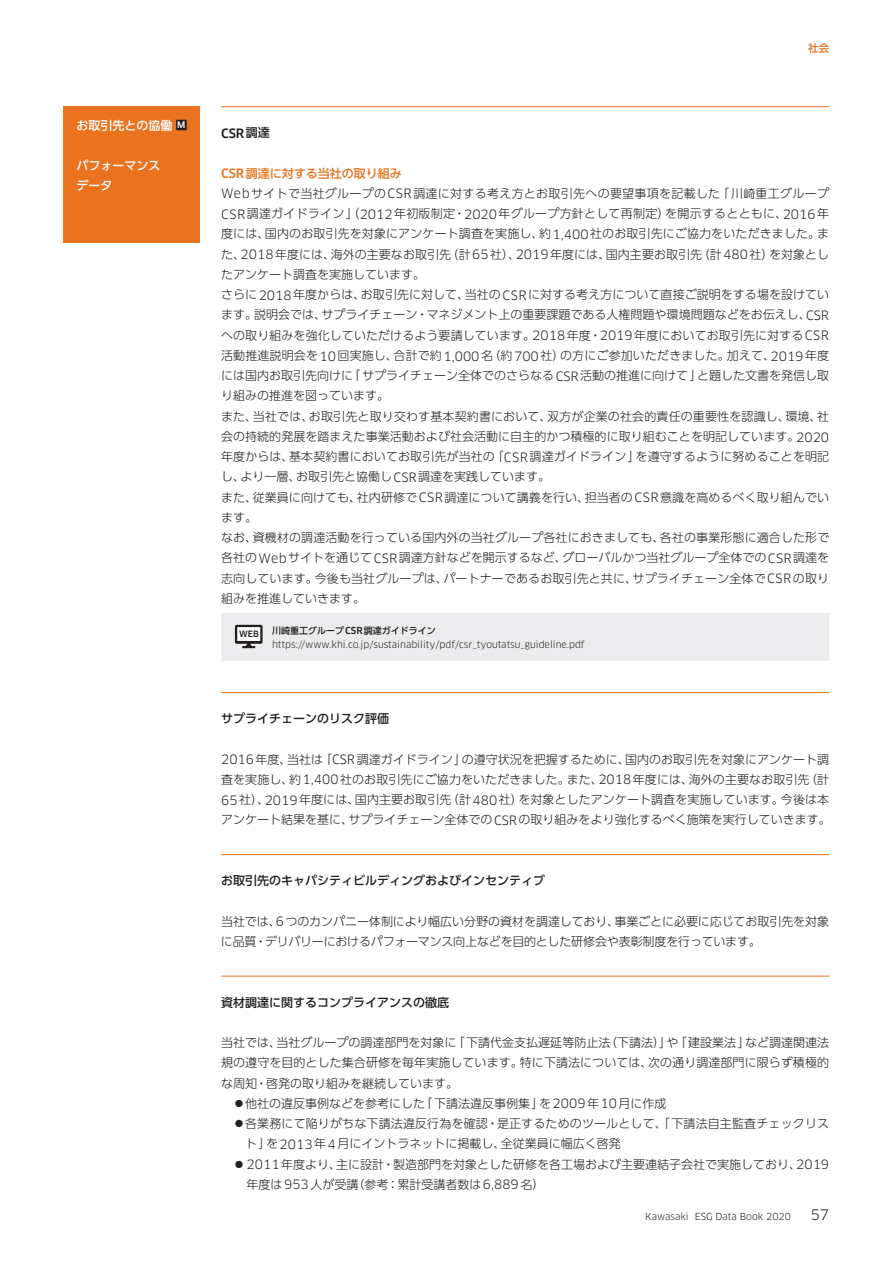
<style>
.page{position:relative;width:893px;height:1263px;background:#fff}
.page>*{position:absolute;margin:0;border:0;box-sizing:border-box;transform-origin:0 0}
.t1{font:14.1px "Clan OT";color:#231f20}
.見出し01{font:500 12.6px "Clan OT";color:#231f20}
.本文{font:300 12px/20.2px "UD Shin Go Pr 6";color:#231f20;text-align:justify}
.見出し01-2{font:500 12px "UD Shin Go Pr 6";color:#231f20}
.タイトル{font:500 12px/20.2px "UD Shin Go Pr 6";color:#fff}
.見出し02_オレンジ{font:500 12px "UD Shin Go Pr 6";color:#e9731e}
.t2{font:500 10.5px "UD Shin Go Pr 6";color:#e9731e}
.WEB誘導URL{font:9.45px "Clan OT";color:#231f20}
.WEB誘導タイトル{font:500 9px "UD Shin Go Pr 6";color:#231f20}
.t3{font:500 8.55px "Clan OT";color:#231f20}
.s1{font-family:"Clan OT";font-size:9px}
.s2{font-family:"UD Shin Go Pr 6";font-size:12px}
.s3{font-family:"Clan OT";font-size:12.6px}
.s4{font-family:"Clan OT";font-weight:400;font-size:12.6px}
.s5{font-family:"Clan OT";font-size:9.45px}
</style>
<div class="page">
<hr style="left:221px;top:106px;width:608px;height:1px;background:#e9731e">
<hr style="left:221px;top:692px;width:608px;height:1px;background:#e9731e">
<hr style="left:221px;top:854px;width:608px;height:1px;background:#e9731e">
<hr style="left:221px;top:976px;width:608px;height:1px;background:#e9731e">
<div style="left:221px;top:613px;width:608px;height:48px;background:#ececee"></div>
<div style="left:64px;top:106px;width:136px;height:136px;background:#e9731e"></div>
<div style="left:176px;top:120px;width:11px;height:10px;background:#231f20"></div>
<p class="タイトル" style="left:77px;top:115px;width:111px">お取引先との協働 <span class="s1">M</span></p>
<p class="タイトル" style="left:77px;top:155px;width:86px">パフォーマンスデータ</p>
<p class="t2" style="left:808px;top:39px;width:22px">社会</p>
<p class="見出し01" style="left:221px;top:126px;width:50px">CSR<span class="s2">調達</span></p>
<p class="見出し02_オレンジ" style="left:221px;top:163px;width:182px"><span class="s3">CSR</span>調達に対する当社の取り組み</p>
<p class="本文" style="left:221px;top:183px;width:610px"><span class="s4">Web</span>サイトで当社グループの<span class="s4">CSR</span>調達に対する考え方とお取引先への要望事項を記載した「川崎重工グループ<span class="s4">CSR</span>調達ガイドライン」（<span class="s4">2012</span>年初版制定・<span class="s4">2020</span>年グループ方針として再制定）を開示するとともに、<span class="s4">2016</span>年度には、国内のお取引先を対象にアンケート調査を実施し、約<span class="s4">1,400</span>社のお取引先にご協力をいただきました。また、<span class="s4">2018</span>年度には、海外の主要なお取引先（計<span class="s4">65</span>社）、<span class="s4">2019</span>年度には、国内主要お取引先（計<span class="s4">480</span>社）を対象としたアンケート調査を実施しています。</p>
<p class="本文" style="left:221px;top:284px;width:610px">さらに<span class="s4">2018</span>年度からは、お取引先に対して、当社の<span class="s4">CSR</span>に対する考え方について直接ご説明をする場を設けています。説明会では、サプライチェーン・マネジメント上の重要課題である人権問題や環境問題などをお伝えし、<span class="s4">CSR</span>への取り組みを強化していただけるよう要請しています。<span class="s4">2018</span>年度・<span class="s4">2019</span>年度においてお取引先に対する<span class="s4">CSR</span>活動推進説明会を<span class="s4">10</span>回実施し、合計で約<span class="s4">1,000</span>名（約<span class="s4">700</span>社）の方にご参加いただきました。加えて、<span class="s4">2019</span>年度には国内お取引先向けに「サプライチェーン全体でのさらなる<span class="s4">CSR</span>活動の推進に向けて」と題した文書を発信し取り組みの推進を図っています。</p>
<p class="本文" style="left:221px;top:405px;width:610px">また、当社では、お取引先と取り交わす基本契約書において、双方が企業の社会的責任の重要性を認識し、環境、社会の持続的発展を踏まえた事業活動および社会活動に自主的かつ積極的に取り組むことを明記しています。<span class="s4">2020</span>年度からは、基本契約書においてお取引先が当社の「<span class="s4">CSR</span>調達ガイドライン」を遵守するように努めることを明記し、より一層、お取引先と協働し<span class="s4">CSR</span>調達を実践しています。</p>
<p class="本文" style="left:221px;top:486px;width:609px">また、従業員に向けても、社内研修で<span class="s4">CSR</span>調達について講義を行い、担当者の<span class="s4">CSR</span>意識を高めるべく取り組んでいます。</p>
<p class="本文" style="left:221px;top:527px;width:610px">なお、資機材の調達活動を行っている国内外の当社グループ各社におきましても、各社の事業形態に適合した形で各社の<span class="s4">Web</span>サイトを通じて<span class="s4">CSR</span>調達方針などを開示するなど、グローバルかつ当社グループ全体での<span class="s4">CSR</span>調達を志向しています。今後も当社グループは、パートナーであるお取引先と共に、サプライチェーン全体で<span class="s4">CSR</span>の取り組みを推進していきます。</p>
<p class="t3" style="left:239px;top:629px;width:21px">WEB</p>
<p class="WEB誘導タイトル" style="left:272px;top:623px;width:165px">川崎重工グループ<span class="s5">CSR</span>調達ガイドライン</p>
<p class="WEB誘導URL" style="left:272px;top:638px;width:314px">https://www.khi.co.jp/sustainability/pdf/csr_tyoutatsu_guideline.pdf</p>
<p class="見出し01-2" style="left:221px;top:709px;width:170px">サプライチェーンのリスク評価</p>
<p class="本文" style="left:221px;top:748px;width:611px;text-align:left"><span class="s4">2016</span>年度、当社は「<span class="s4">CSR</span>調達ガイドライン」の遵守状況を把握するために、国内のお取引先を対象にアンケート調査を実施し、約<span class="s4">1,400</span>社のお取引先にご協力をいただきました。また、<span class="s4">2018</span>年度には、海外の主要なお取引先（計<span class="s4">65</span>社）、<span class="s4">2019</span>年度には、国内主要お取引先（計<span class="s4">480</span>社）を対象としたアンケート調査を実施しています。今後は本アンケート結果を基に、サプライチェーン全体での<span class="s4">CSR</span>の取り組みをより強化するべく施策を実行していきます。</p>
<p class="見出し01-2" style="left:221px;top:871px;width:326px">お取引先のキャパシティビルディングおよびインセンティブ</p>
<p class="本文" style="left:221px;top:910px;width:610px">当社では、<span class="s4">6</span>つのカンパニー体制により幅広い分野の資材を調達しており、事業ごとに必要に応じてお取引先を対象に品質・デリバリーにおけるパフォーマンス向上などを目的とした研修会や表彰制度を行っています。</p>
<p class="見出し01-2" style="left:221px;top:992px;width:230px">資材調達に関するコンプライアンスの徹底</p>
<p class="本文" style="left:221px;top:1032px;width:610px">当社では、当社グループの調達部門を対象に「下請代金支払遅延等防止法（下請法）」や「建設業法」など調達関連法規の遵守を目的とした集合研修を毎年実施しています。特に下請法については、次の通り調達部門に限らず積極的な周知・啓発の取り組みを継続しています。</p>
<p class="本文" style="left:221px;top:1093px;width:447px">　●他社の違反事例などを参考にした「下請法違反事例集」を<span class="s4">2009</span>年<span class="s4">10</span>月に作成</p>
<p class="本文" style="left:245px;top:1113px;width:585px;text-indent:-24px">　●各業務にて陥りがちな下請法違反行為を確認・是正するためのツールとして、「下請法自主監査チェックリスト」を<span class="s4">2013</span>年<span class="s4">4</span>月にイントラネットに掲載し、全従業員に幅広く啓発</p>
<p class="本文" style="left:247px;top:1153px;width:584px;text-indent:-26px">　● <span class="s4">2011</span>年度より、主に設計・製造部門を対象とした研修を各工場および主要連結子会社で実施しており、<span class="s4">2019</span>年度は<span class="s4">953</span>人が受講（参考：累計受講者数は<span class="s4">6,889</span>名）</p>
<p class="WEB誘導URL" style="left:645px;top:1211px;width:147px">Kawasaki ESG Data Book 2020</p>
<p class="t1" style="left:811px;top:1206px;width:20px">57</p>
</div>
